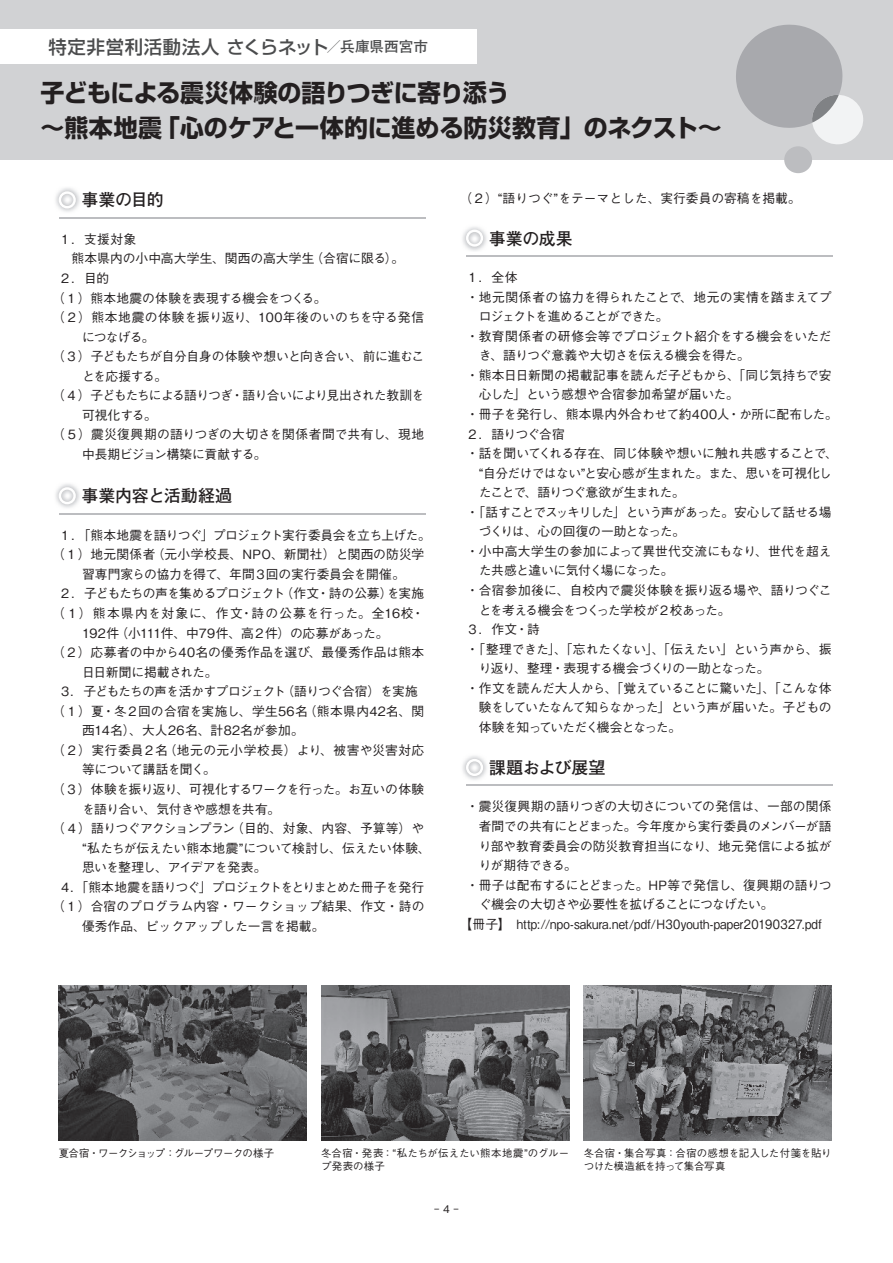
<style>
.page{position:relative;width:893px;height:1263px;background:#fff}
.page>*{position:absolute;margin:0;border:0;box-sizing:border-box;transform-origin:0 0}
.t1{font:700 24.45px/35.4px "Shin Go Pr 6";letter-spacing:-.015em;color:#231f20}
.t2{font:500 18.3px "Shin Go Pr 6";letter-spacing:.04em;color:#4b4c4d}
.t3{font:700 16.95px "Futo Go B101 Pr 6";letter-spacing:-.02em;color:#231f20}
.t4{font:700 14.7px "Futo Go B101 Pr 6";letter-spacing:.005em;color:#4b4c4d}
.t5{font:500 12.75px/19.5px "Gothic BBB Pr 6";letter-spacing:-.02em;color:#231f20}
.t6{font:500 12.75px "Gothic BBB Pr 6";color:#231f20}
.t7{font:500 12.75px "Gothic BBB Pr 6";letter-spacing:.015em;color:#231f20}
.t8{font:500 12.75px "Gothic BBB Pr 6";letter-spacing:-.045em;color:#231f20}
.t9{font:500 12.75px "Gothic BBB Pr 6";letter-spacing:.005em;color:#231f20}
.t10{font:500 12.75px "Gothic BBB Pr 6";letter-spacing:-.06em;color:#231f20}
.t11{font:500 12.75px "Gothic BBB Pr 6";letter-spacing:-.05em;color:#231f20}
.t12{font:500 12.75px "Gothic BBB Pr 6";letter-spacing:-.08em;color:#231f20}
.t13{font:500 12.75px "Gothic BBB Pr 6";letter-spacing:-.075em;color:#231f20}
.t14{font:500 12.75px "Gothic BBB Pr 6";letter-spacing:-.065em;color:#231f20}
.t15{font:500 12.75px "Gothic BBB Pr 6";letter-spacing:-.055em;color:#231f20}
.t16{font:500 12.75px "Gothic BBB Pr 6";letter-spacing:.02em;color:#231f20}
.t17{font:500 12.75px "Gothic BBB Pr 6";letter-spacing:.04em;color:#231f20}
.t18{font:500 12.75px "Gothic BBB Pr 6";letter-spacing:-.04em;color:#231f20}
.t19{font:500 12.75px "Gothic BBB Pr 6";letter-spacing:.01em;color:#231f20}
.t20{font:500 12.75px "Gothic BBB Pr 6";letter-spacing:-.07em;color:#231f20}
.t21{font:500 10.65px "Gothic BBB Pr 6";color:#231f20}
.t22{font:500 10.35px/13.4px "Gothic BBB Pr 6";letter-spacing:-.005em;color:#231f20}
.t23{font:500 10.35px "Gothic BBB Pr 6";letter-spacing:.025em;color:#231f20}
.t24{font:500 10.35px "Gothic BBB Pr 6";letter-spacing:-.065em;color:#231f20}
</style>
<div class="page">
<div style="left:0;top:0;width:893px;height:159px;background:#d1d2d4"></div>
<div style="left:784px;top:146px;width:28px;height:27px;background:#bcbdc0;border-radius:50%"></div>
<svg style="left:736px;top:24px;width:127px;height:121px"></svg>
<div style="left:0;top:30px;width:476px;height:34px;background:#fff"></div>
<img style="left:55px;top:188px;width:25px;height:24px">
<svg style="left:59px;top:191px;width:17px;height:17px"></svg>
<img style="left:55px;top:484px;width:25px;height:24px">
<svg style="left:59px;top:487px;width:17px;height:17px"></svg>
<hr style="left:59px;top:217px;width:366px;height:2px;background:#bcbdc0">
<hr style="left:59px;top:513px;width:366px;height:2px;background:#bcbdc0">
<img style="left:462px;top:227px;width:25px;height:24px">
<svg style="left:466px;top:229px;width:17px;height:18px"></svg>
<img style="left:462px;top:756px;width:25px;height:24px">
<svg style="left:466px;top:759px;width:17px;height:17px"></svg>
<hr style="left:466px;top:255px;width:367px;height:2px;background:#bcbdc0">
<hr style="left:466px;top:784px;width:367px;height:2px;background:#bcbdc0">
<img style="left:59px;top:985px;width:248px;height:155px">
<img style="left:321px;top:985px;width:248px;height:155px">
<img style="left:584px;top:985px;width:248px;height:155px">
<h2 class="t2" style="left:48px;top:32px;width:281px">特定非営利活動法人さくらネット</h2>
<p class="t4" style="left:326px;top:35px;width:103px">／兵庫県西宮市</p>
<h1 class="t1" style="left:156px;top:74px;width:567px;text-indent:-116px">子どもによる震災体験の語りつぎに寄り添う<br>「心のケアと一体的に進める防災教育」のネクスト~</h1>
<h1 class="t1" style="left:41px;top:110px;width:123px">～熊本地震</h1>
<h3 class="t3" style="left:81px;top:186px;width:84px">事業の目的</h3>
<p class="t5" style="left:59px;top:229px;width:79px">１．支援対象</p>
<p class="t5" style="left:310px;top:248px;width:95px">（合宿に限る。(</p>
<p class="t9" style="left:59px;top:248px;width:257px">　熊本県内の小中高大学生、関西の高大学生</p>
<p class="t5" style="left:59px;top:268px;width:52px">２．目的</p>
<p class="t5" style="left:52px;top:287px;width:276px">（１）熊本地震の体験を表現する機会をつくる。</p>
<p class="t7" style="left:52px;top:307px;width:374px">（２）熊本地震の体験を振り返り、100年後のいのちを守る発信</p>
<p class="t5" style="left:82px;top:326px;width:74px">につなげる。</p>
<p class="t5" style="left:52px;top:346px;width:374px">（３）子どもたちが自分自身の体験や想いと向き合い、前に進むこ</p>
<p class="t5" style="left:82px;top:365px;width:87px">とを応援する。</p>
<p class="t15" style="left:231px;top:385px;width:195px">・語り合いにより見出された教訓を</p>
<p class="t13" style="left:52px;top:385px;width:182px">（４）子どもたちによる語りつぎ</p>
<p class="t5" style="left:82px;top:404px;width:76px">可視化する。</p>
<p class="t16" style="left:52px;top:424px;width:374px">（５）震災復興期の語りつぎの大切さを関係者間で共有し、現地</p>
<p class="t5" style="left:82px;top:444px;width:186px">中長期ビジョン構築に貢献する。</p>
<h3 class="t3" style="left:81px;top:482px;width:152px">事業内容と活動経過</h3>
<p class="t11" style="left:78px;top:525px;width:354px">「熊本地震を語りつぐ」プロジェクト実行委員会を立ち上げた。</p>
<p class="t5" style="left:59px;top:524px;width:27px">１．</p>
<p class="t5" style="left:52px;top:544px;width:105px">（１）地元関係者</p>
<p class="t5" style="left:82px;top:563px;width:325px">習専門家らの協力を得て、年間３回の実行委員会を開催。</p>
<p class="t5" style="left:387px;top:583px;width:39px">を実施</p>
<p class="t7" style="left:152px;top:544px;width:274px">（元小学校長、NPO、新聞社）と関西の防災学</p>
<p class="t5" style="left:281px;top:583px;width:40px">（作文</p>
<p class="t5" style="left:317px;top:583px;width:77px">・詩の公募）</p>
<p class="t12" style="left:59px;top:583px;width:228px">２．子どもたちの声を集めるプロジェクト</p>
<p class="t5" style="left:116px;top:603px;width:275px;text-indent:-63px">（１）熊本県内を対象に、作文<br>（小111件、中79件、高２件）の応募があった。</p>
<p class="t17" style="left:240px;top:603px;width:175px">・詩の公募を行った。全16校</p>
<p class="t5" style="left:412px;top:603px;width:14px">・</p>
<p class="t5" style="left:82px;top:622px;width:39px">192件</p>
<p class="t9" style="left:52px;top:642px;width:374px">（２）応募者の中から40名の優秀作品を選び、最優秀作品は熊本</p>
<p class="t18" style="left:82px;top:662px;width:137px">日日新聞に掲載された。</p>
<p class="t11" style="left:281px;top:681px;width:138px">（語りつぐ合宿）を実施</p>
<p class="t20" style="left:59px;top:681px;width:228px">３．子どもたちの声を活かすプロジェクト</p>
<p class="t19" style="left:52px;top:701px;width:257px">（１）夏・冬２回の合宿を実施し、学生56名</p>
<p class="t7" style="left:82px;top:720px;width:223px">西14名）、大人26名、計82名が参加。</p>
<p class="t17" style="left:164px;top:740px;width:262px">（地元の元小学校長）より、被害や災害対応</p>
<p class="t16" style="left:304px;top:701px;width:122px">（熊本県内42名、関</p>
<p class="t5" style="left:52px;top:739px;width:117px">（２）実行委員２名</p>
<p class="t8" style="left:82px;top:759px;width:135px">等について講話を聞く。</p>
<p class="t8" style="left:52px;top:779px;width:374px">（３）体験を振り返り、可視化するワークを行った。お互いの体験</p>
<p class="t8" style="left:82px;top:798px;width:200px">を語り合い、気付きや感想を共有。</p>
<p class="t5" style="left:231px;top:818px;width:195px">（目的、対象、内容、予算等）や</p>
<p class="t10" style="left:52px;top:818px;width:184px">（４）語りつぐアクションプラン</p>
<p class="t5" style="left:82px;top:837px;width:350px">“私たちが伝えたい熊本地震”について検討し、伝えたい体験、</p>
<p class="t15" style="left:82px;top:857px;width:186px">思いを整理し、アイデアを発表。</p>
<p class="t13" style="left:76px;top:877px;width:350px">「熊本地震を語りつぐ」プロジェクトをとりまとめた冊子を発行</p>
<p class="t5" style="left:59px;top:876px;width:26px">４．</p>
<p class="t9" style="left:52px;top:896px;width:374px">（１）合宿のプログラム内容・ワークショップ結果、作文・詩の</p>
<p class="t6" style="left:82px;top:916px;width:244px">優秀作品、ピックアップした一言を掲載。</p>
<p class="t6" style="left:460px;top:188px;width:343px">（２）“語りつぐ”をテーマとした、実行委員の寄稿を掲載。</p>
<h3 class="t3" style="left:489px;top:225px;width:86px">事業の成果</h3>
<p class="t5" style="left:466px;top:267px;width:53px">１．全体</p>
<p class="t5" style="left:466px;top:286px;width:367px">・地元関係者の協力を得られたことで、地元の実情を踏まえてプ</p>
<p class="t12" style="left:479px;top:306px;width:191px">ロジェクトを進めることができた。</p>
<p class="t5" style="left:466px;top:325px;width:367px">・教育関係者の研修会等でプロジェクト紹介をする機会をいただ</p>
<p class="t18" style="left:479px;top:345px;width:273px">き、語りつぐ意義や大切さを伝える機会を得た。</p>
<p class="t5" style="left:466px;top:364px;width:367px">・熊本日日新聞の掲載記事を読んだ子どもから、「同じ気持ちで安</p>
<p class="t5" style="left:479px;top:384px;width:262px">心した」という感想や合宿参加希望が届いた。</p>
<p class="t5" style="left:466px;top:404px;width:373px">・冊子を発行し、熊本県内外合わせて約400人・か所に配布した。</p>
<p class="t5" style="left:466px;top:423px;width:100px">２．語りつぐ合宿</p>
<p class="t6" style="left:466px;top:443px;width:373px">・話を聞いてくれる存在、同じ体験や想いに触れ共感することで、</p>
<p class="t8" style="left:479px;top:463px;width:354px">“自分だけではない”と安心感が生まれた。また、思いを可視化し</p>
<p class="t10" style="left:479px;top:482px;width:208px">たことで、語りつぐ意欲が生まれた。</p>
<p class="t12" style="left:466px;top:502px;width:367px">・「話すことでスッキリした」という声があった。安心して話せる場</p>
<p class="t14" style="left:479px;top:521px;width:208px">づくりは、心の回復の一助となった。</p>
<p class="t6" style="left:466px;top:541px;width:367px">・小中高大学生の参加によって異世代交流にもなり、世代を超え</p>
<p class="t5" style="left:479px;top:560px;width:196px">た共感と違いに気付く場になった。</p>
<p class="t5" style="left:466px;top:580px;width:367px">・合宿参加後に、自校内で震災体験を振り返る場や、語りつぐこ</p>
<p class="t10" style="left:479px;top:599px;width:253px">とを考える機会をつくった学校が２校あった。</p>
<p class="t5" style="left:515px;top:619px;width:26px">・詩</p>
<p class="t5" style="left:466px;top:619px;width:53px">３．作文</p>
<p class="t5" style="left:466px;top:638px;width:367px">・「整理できた」、「忘れたくない」、「伝えたい」という声から、振</p>
<p class="t14" style="left:479px;top:658px;width:292px">り返り、整理・表現する機会づくりの一助となった。</p>
<p class="t5" style="left:466px;top:677px;width:367px">・作文を読んだ大人から、「覚えていることに驚いた」、「こんな体</p>
<p class="t11" style="left:479px;top:697px;width:354px">験をしていたなんて知らなかった」という声が届いた。子どもの</p>
<p class="t13" style="left:479px;top:717px;width:204px">体験を知っていただく機会となった。</p>
<h3 class="t3" style="left:489px;top:754px;width:118px">課題および展望</h3>
<p class="t6" style="left:466px;top:796px;width:367px">・震災復興期の語りつぎの大切さについての発信は、一部の関係</p>
<p class="t8" style="left:479px;top:816px;width:354px">者間での共有にとどまった。今年度から実行委員のメンバーが語</p>
<p class="t6" style="left:479px;top:835px;width:354px">り部や教育委員会の防災教育担当になり、地元発信による拡が</p>
<p class="t15" style="left:479px;top:855px;width:100px">りが期待できる。</p>
<p class="t5" style="left:466px;top:874px;width:367px">・冊子は配布するにとどまった。HP等で発信し、復興期の語りつ</p>
<p class="t10" style="left:479px;top:894px;width:296px">ぐ機会の大切さや必要性を拡げることにつなげたい。</p>
<p class="t7" style="left:460px;top:914px;width:364px">【冊子】　http://npo-sakura.net/pdf H/ 30youth-paper20190327.pdf</p>
<p class="t24" style="left:59px;top:1145px;width:217px">夏合宿・ワークショップ：グループワークの様子</p>
<p class="t23" style="left:321px;top:1145px;width:249px">冬合宿・発表：“私たちが伝えたい熊本地震”のグルー</p>
<p class="t22" style="left:321px;top:1159px;width:65px">プ発表の様子</p>
<p class="t21" style="left:434px;top:1200px;width:26px">4- -</p>
<p class="t22" style="left:584px;top:1146px;width:249px">冬合宿・集合写真：合宿の感想を記入した付箋を貼りつけた模造紙を持って集合写真</p>
</div>
